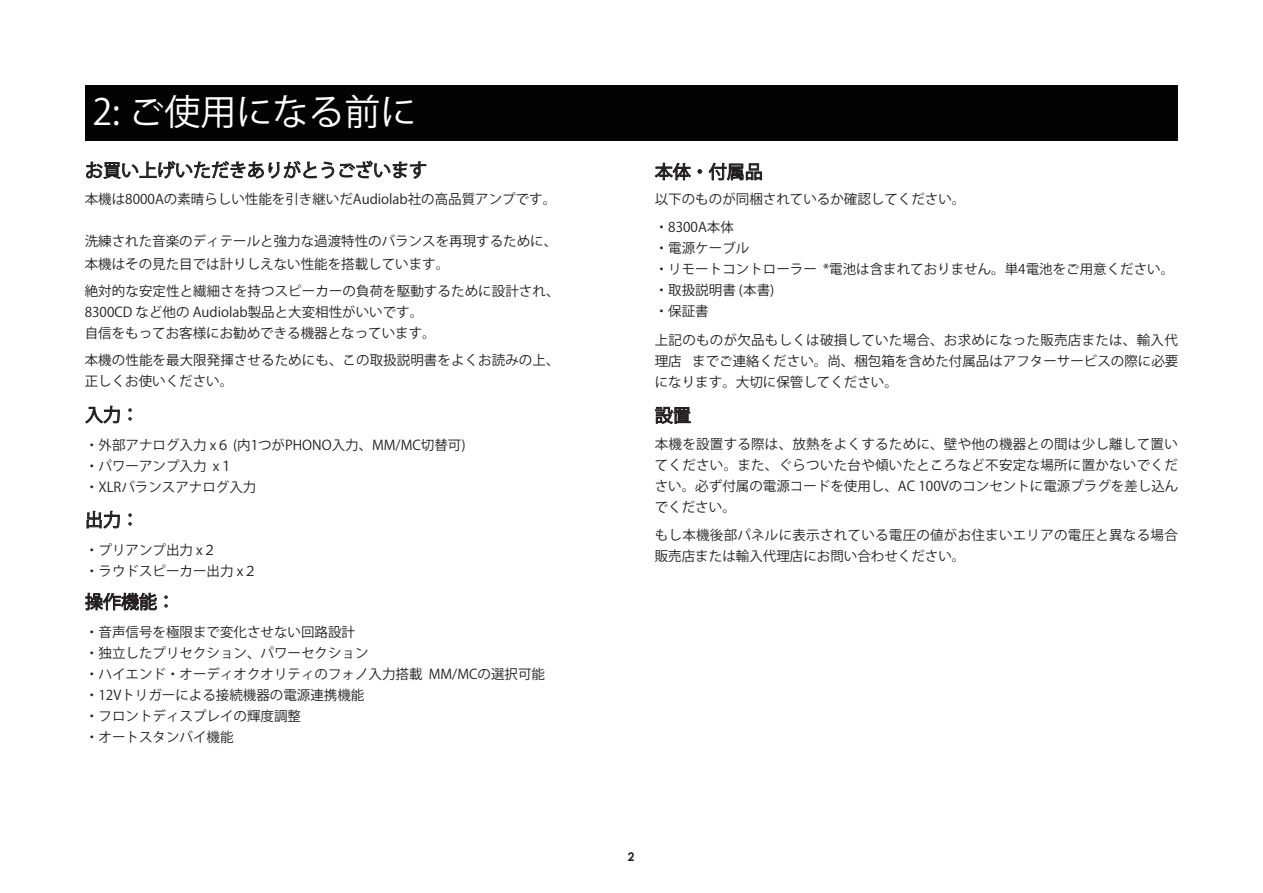
<style>
.page{position:relative;width:1263px;height:893px;background:#fff}
.page>*{position:absolute;margin:0;border:0;box-sizing:border-box;transform-origin:0 0}
.t1{font:36px "Eurostile Ext Bo 90 ms RKSJ H";color:#fff}
.t2{font:18px "Futura BT Medium 90 ms RKSJ H";color:#231f20}
.t3{font:13.5px/21px "Futura BT Light 90 ms RKSJ H";color:#231f20}
.t4{font:13.5px "Futura BT Medium 90 ms RKSJ H";letter-spacing:.02em;color:#231f20}
.t5{font:700 12px "Century Gothic";color:#231f20}
</style>
<div class="page">
<svg style="left:655px;top:163px;width:36px;height:17px"></svg>
<svg style="left:698px;top:169px;width:4px;height:5px"></svg>
<svg style="left:709px;top:163px;width:53px;height:18px"></svg>
<svg style="left:655px;top:407px;width:36px;height:17px"></svg>
<div style="left:85px;top:85px;width:1093px;height:55px;background:#030303"></div>
<svg style="left:86px;top:160px;width:340px;height:19px"></svg>
<svg style="left:85px;top:405px;width:35px;height:18px"></svg>
<svg style="left:87px;top:510px;width:33px;height:19px"></svg>
<svg style="left:85px;top:593px;width:72px;height:17px"></svg>
<h1 class="t1" style="left:92px;top:91px;width:326px">2: ご使用になる前に</h1>
<h2 class="t2" style="left:85px;top:160px;width:343px">お買い上げいただきありがとうございます</h2>
<p class="t3" style="left:85px;top:189px;width:473px">本機は8000Aの素晴らしい性能を引き継いだAudiolab社の高品質アンプです。</p>
<p class="t3" style="left:85px;top:230px;width:474px;line-height:22.5px">洗練された音楽のディテールと強力な過渡特性のバランスを再現するために、本機はその見た目では計りしえない性能を搭載しています。</p>
<p class="t3" style="left:85px;top:281px;width:476px">絶対的な安定性と繊細さを持つスピーカーの負荷を駆動するために設計され、<br>8300CD など他の Audiolab製品と大変相性がいいです。<br>自信をもってお客様にお勧めできる機器となっています。</p>
<p class="t3" style="left:85px;top:350px;width:476px">本機の性能を最大限発揮させるためにも、この取扱説明書をよくお読みの上、正しくお使いください。</p>
<h2 class="t2" style="left:85px;top:405px;width:55px">入力：</h2>
<p class="t3" style="left:85px;top:435px;width:382px">・外部アナログ入力 x６ (内1つがPHONO入力、MM/MC切替可)・パワーアンプ入力 x１<br>・XLRバランスアナログ入力</p>
<h2 class="t2" style="left:85px;top:510px;width:55px">出力：</h2>
<p class="t3" style="left:85px;top:540px;width:173px">・プリアンプ出力 x２<br>・ラウドスピーカー出力 x２</p>
<h2 class="t2" style="left:85px;top:592px;width:91px">操作機能：</h2>
<p class="t3" style="left:85px;top:622px;width:461px">・音声信号を極限まで変化させない回路設計<br>・独立したプリセクション、パワーセクション<br>・ハイエンド・オーディオクオリティのフォノ入力搭載 MM/MCの選択可能・12Vトリガーによる接続機器の電源連携機能<br>・フロントディスプレイの輝度調整<br>・オートスタンバイ機能</p>
<h2 class="t2" style="left:655px;top:162px;width:109px">本体・付属品</h2>
<p class="t3" style="left:655px;top:185px;width:312px;line-height:28.5px">以下のものが同梱されているか確認してください。・8300A本体</p>
<p class="t3" style="left:655px;top:238px;width:521px">・電源ケーブル<br>・リモートコントローラー *電池は含まれておりません。単4電池をご用意ください。・取扱説明書 (本書)<br>・保証書</p>
<p class="t3" style="left:655px;top:329px;width:525px;text-align:justify">上記のものが欠品もしくは破損していた場合、お求めになった販売店または、輸入代理店 までご連絡ください。尚、梱包箱を含めた付属品はアフターサービスの際に必要になります。大切に保管してください。</p>
<h2 class="t2" style="left:655px;top:405px;width:37px">設置</h2>
<p class="t3" style="left:655px;top:434px;width:525px;text-align:justify">本機を設置する際は、放熱をよくするために、壁や他の機器との間は少し離して置いてください。また、ぐらついた台や傾いたところなど不安定な場所に置かないでください。必ず付属の電源コードを使用し、AC 100Vのコンセントに電源プラグを差し込んでください。</p>
<p class="t4" style="left:655px;top:528px;width:524px">もし本機後部パネルに表示されている電圧の値がお住まいエリアの電圧と異なる場合</p>
<p class="t3" style="left:655px;top:546px;width:312px">販売店または輸入代理店にお問い合わせください。</p>
<p class="t5" style="left:628px;top:849px;width:8px">2</p>
</div>
